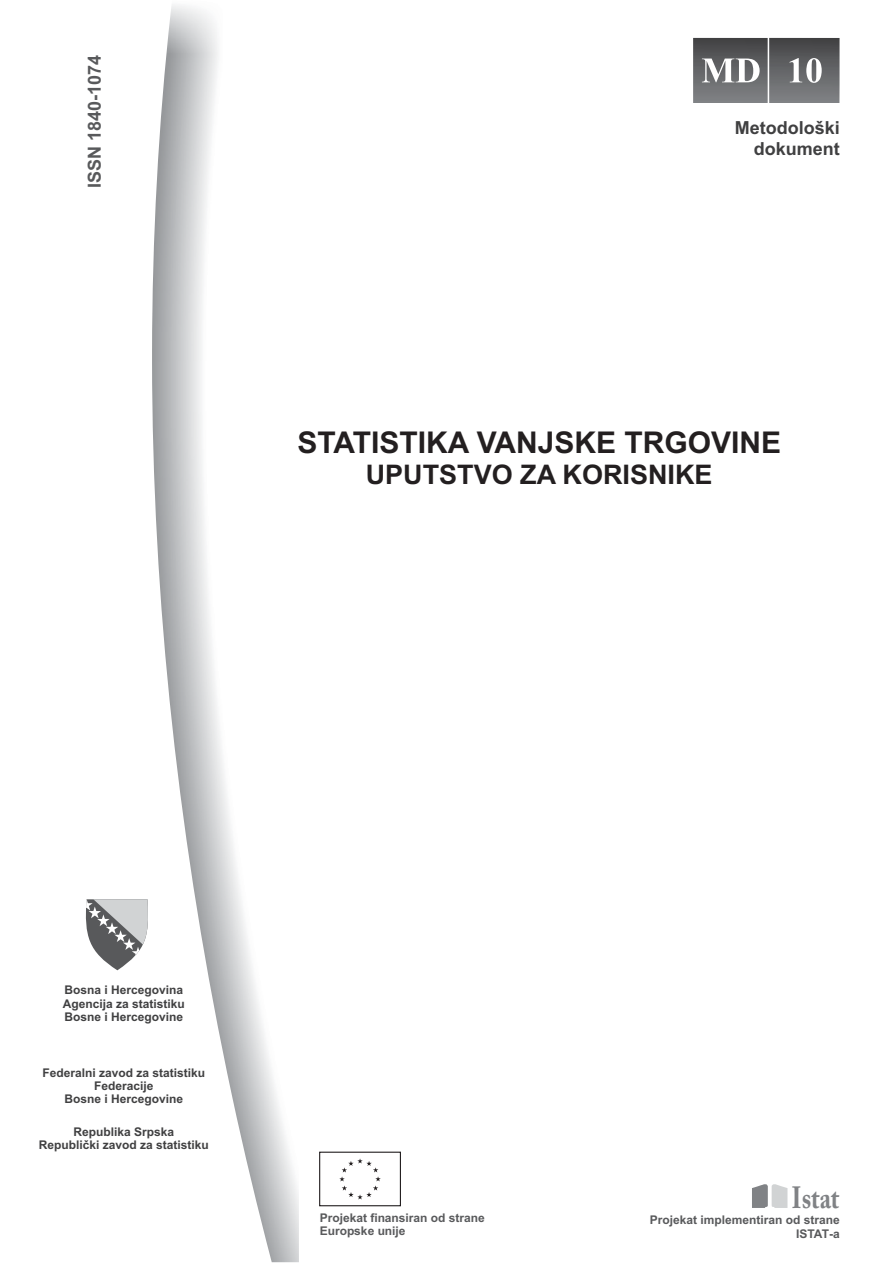
<style>
.page{position:relative;width:893px;height:1263px;background:#fff}
.page>*{position:absolute;margin:0;border:0;box-sizing:border-box;transform-origin:0 0}
.t1{font:700 30.45px "Adobe Caslon Pro";color:#808285;scale:.81 1}
.t2{font:700 30px "Arial";color:#231f20}
.t3{font:700 27px "Arial";color:#231f20}
.t4{font:700 18px/20.1px "Arial";color:#404041;text-align:right}
.t5{font:700 18px "Arial";color:#58595b}
.t6{font:700 12px/13.4px "Arial";color:#404041;text-align:center}
.t7{font:700 12px/13.4px "Arial";color:#58595b}
</style>
<div class="page">
<div style="left:319px;top:1152px;width:82px;height:54px;border:1px solid #231f20"></div>
<svg style="left:752px;top:1184px;width:35px;height:24px"></svg>
<img style="left:693px;top:38px;width:146px;height:65px">
<svg style="left:339px;top:1158px;width:42px;height:42px"></svg>
<svg style="left:85px;top:899px;width:63px;height:71px"></svg>
<img style="left:152px;top:12px;width:120px;height:1250px">
<h3 class="t5" style="left:88px;top:188px;width:134px;rotate:-90deg">ISSN 1840-1074</h3>
<h3 class="t4" style="left:735px;top:120px;width:106px">Metodološki dokument</h3>
<h2 class="t2" style="left:297px;top:431px;width:485px">STATISTIKA VANJSKE TRGOVINE</h2>
<h3 class="t3" style="left:366px;top:464px;width:348px">UPUTSTVO ZA KORISNIKE</h3>
<p class="t6" style="left:64px;top:985px;width:120px">Bosna i Hercegovina</p>
<p class="t6" style="left:64px;top:1012px;width:120px">Bosne i Hercegovine</p>
<p class="t6" style="left:63px;top:998px;width:123px">Agencija za statistiku</p>
<p class="t6" style="left:42px;top:1067px;width:164px">Federalni zavod za statistiku<br>Federacije<br>Bosne i Hercegovine</p>
<p class="t6" style="left:39px;top:1126px;width:171px">Republika Srpska<br>Republièki zavod za statistiku</p>
<p class="t7" style="left:320px;top:1212px;width:167px">Projekat finansiran od strane<br>Europske unije</p>
<h1 class="t1" style="left:791px;top:1179px;width:61px">Istat</h1>
<p class="t7" style="left:650px;top:1214px;width:191px;text-align:right">Projekat implementiran od strane<br>ISTAT-a</p>
</div>
